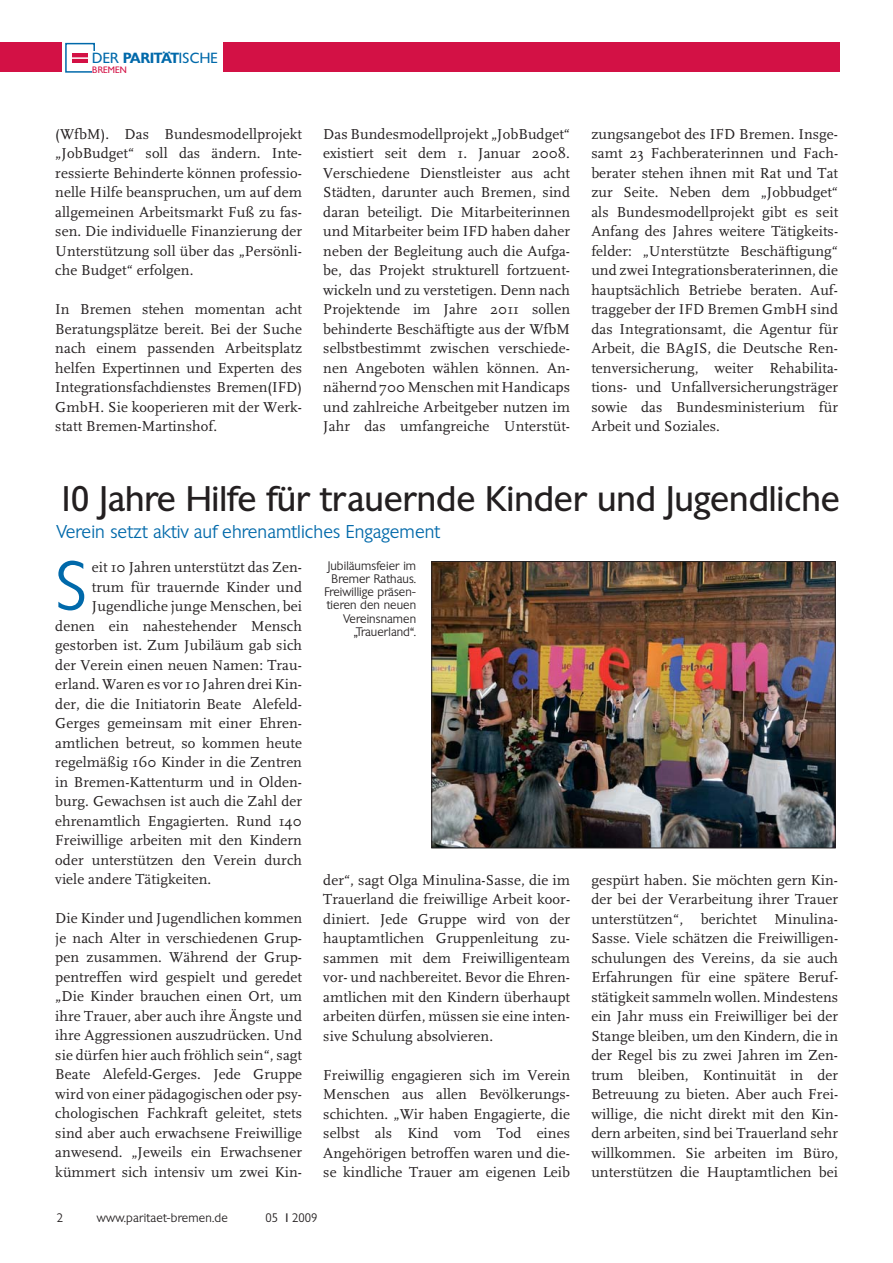
<style>
.page{position:relative;width:893px;height:1263px;background:#fff}
.page>*{position:absolute;margin:0;border:0;box-sizing:border-box;transform-origin:0 0}
.t1{font:300 67.5px "Chantilly";color:#0069aa}
.t2{font:34.5px "Chantilly";color:#231f20}
.t3{font:300 18px "Chantilly";letter-spacing:.005em;color:#0069aa}
.t4{font:15px/19.5px "FF Scala";letter-spacing:.005em;color:#231f20;text-align:justify}
.t5{font:14.25px "Chantilly";letter-spacing:.02em;color:#0069aa}
.t6{font:300 12px/13.2px "Chantilly";letter-spacing:.005em;color:#231f20;text-align:right}
.t7{font:9px "Chantilly";letter-spacing:.015em;color:#d31145}
.s1{font-weight:600}
.s2{font-weight:400}
</style>
<div class="page">
<div style="left:0;top:43px;width:839px;height:29px;background:#d31145"></div>
<div style="left:62px;top:41px;width:160px;height:36px;background:#fff"></div>
<div style="left:65px;top:43px;width:30px;height:30px;border:2px solid #0069aa"></div>
<div style="left:72px;top:53px;width:16px;height:10px;background:#d31145"></div>
<div style="left:92px;top:51px;width:128px;height:25px;background:#fff"></div>
<hr style="left:69px;top:57px;width:20px;height:2px;background:#fff">
<img style="left:433px;top:563px;width:400px;height:283px">
<div style="left:431px;top:561px;width:404px;height:287px;border:1px solid #231f20"></div>
<p class="t5" style="left:92px;top:53px;width:127px">DER <span class="s1">PARITÄT</span>ISCHE</p>
<p class="t7" style="left:92px;top:66px;width:36px">BREMEN</p>
<p class="t4" style="left:55px;top:125px;width:248px">(WfbM). Das Bundesmodellprojekt „JobBudget“ soll das ändern. Inte&shy;ressierte Behinderte können professio&shy;nelle Hilfe beanspruchen, um auf dem allgemeinen Arbeitsmarkt Fuß zu fas&shy;sen. Die individuelle Finanzierung der Unterstützung soll über das „Persönli&shy;che Budget“ erfolgen.</p>
<p class="t4" style="left:55px;top:301px;width:248px">In Bremen stehen momentan acht Beratungsplätze bereit. Bei der Suche nach einem passenden Arbeitsplatz helfen Expertinnen und Experten des Integrationsfachdienstes Bremen(IFD)<br>GmbH. Sie kooperieren mit der Werk&shy;statt Bremen-Martinshof.</p>
<p class="t4" style="left:323px;top:125px;width:248px">Das Bundesmodellprojekt „JobBudget“ existiert seit dem 1. Januar 2008.<br>Verschiedene Dienstleister aus acht Städten, darunter auch Bremen, sind daran beteiligt. Die Mitarbeiterinnen und Mitarbeiter beim IFD haben daher neben der Begleitung auch die Aufga&shy;be, das Projekt strukturell fortzuent&shy;wickeln und zu verstetigen. Denn nach Projektende im Jahre 2011 sollen behinderte Beschäftigte aus der WfbM selbstbestimmt zwischen verschiede&shy;nen Angeboten wählen können. An&shy;nähernd 700 Menschen mit Handicaps und zahlreiche Arbeitgeber nutzen im Jahr das umfangreiche Unterstüt-</p>
<p class="t4" style="left:591px;top:125px;width:248px">zungsangebot des IFD Bremen. Insge&shy;samt 23 Fachberaterinnen und Fach&shy;berater stehen ihnen mit Rat und Tat zur Seite. Neben dem „Jobbudget“ als Bundesmodellprojekt gibt es seit Anfang des Jahres weitere Tätigkeits&shy;felder: „Unterstützte Beschäftigung“ und zwei Integrationsberaterinnen, die hauptsächlich Betriebe beraten. Auf&shy;traggeber der IFD Bremen GmbH sind das Integrationsamt, die Agentur für Arbeit, die BAgIS, die Deutsche Ren&shy;tenversicherung, weiter Rehabilita&shy;tions- und Unfallversicherungsträger sowie das Bundesministerium für Arbeit und Soziales.</p>
<h2 class="t2" style="left:57px;top:487px;width:784px">10 Jahre Hilfe für trauernde Kinder und Jugendliche</h2>
<p class="t3" style="left:57px;top:525px;width:385px">Verein setzt aktiv auf ehrenamtliches Engagement</p>
<p class="t6" style="left:324px;top:560px;width:93px">Jubiläumsfeier im<br>Bremer Rathaus.<br>Freiwillige präsen&shy;tieren den neuen<br>Vereinsnamen „Trauerland“.</p>
<h1 class="t1" style="left:55px;top:562px;width:34px">S</h1>
<p class="t4" style="left:92px;top:559px;width:211px">eit 10 Jahren unterstützt das Zen-</p>
<p class="t4" style="left:92px;top:579px;width:211px">trum für trauernde Kinder und</p>
<p class="t4" style="left:92px;top:598px;width:211px">Jugendliche junge Menschen, bei</p>
<p class="t4" style="left:55px;top:618px;width:248px">denen ein nahestehender Mensch</p>
<p class="t4" style="left:55px;top:637px;width:248px">gestorben ist. Zum Jubiläum gab sich</p>
<p class="t4" style="left:55px;top:657px;width:248px">der Verein einen neuen Namen: Trau-</p>
<p class="t4" style="left:55px;top:676px;width:248px">erland. Waren es vor 10 Jahren drei Kin-</p>
<p class="t4" style="left:55px;top:696px;width:248px">der, die die Initiatorin Beate Alefeld-</p>
<p class="t4" style="left:55px;top:715px;width:248px">Gerges gemeinsam mit einer Ehren-</p>
<p class="t4" style="left:55px;top:735px;width:248px">amtlichen betreut, so kommen heute</p>
<p class="t4" style="left:55px;top:754px;width:248px">regelmäßig 160 Kinder in die Zentren</p>
<p class="t4" style="left:55px;top:774px;width:248px">in Bremen-Kattenturm und in Olden-</p>
<p class="t4" style="left:55px;top:793px;width:248px">burg. Gewachsen ist auch die Zahl der</p>
<p class="t4" style="left:55px;top:813px;width:248px">ehrenamtlich Engagierten. Rund 140</p>
<p class="t4" style="left:55px;top:832px;width:248px">Freiwillige arbeiten mit den Kindern</p>
<p class="t4" style="left:55px;top:852px;width:248px">oder unterstützen den Verein durch</p>
<p class="t4" style="left:55px;top:871px;width:157px">viele andere Tätigkeiten.</p>
<p class="t4" style="left:55px;top:910px;width:248px">Die Kinder und Jugendlichen kommen je nach Alter in verschiedenen Grup&shy;pen zusammen. Während der Grup&shy;pentreffen wird gespielt und geredet „Die Kinder brauchen einen Ort, um ihre Trauer, aber auch ihre Ängste und ihre Aggressionen auszudrücken. Und sie dürfen hier auch fröhlich sein“, sagt Beate Alefeld-Gerges. Jede Gruppe wird von einer pädagogischen oder psy&shy;chologischen Fachkraft geleitet, stets sind aber auch erwachsene Freiwillige anwesend. „Jeweils ein Erwachsener kümmert sich intensiv um zwei Kin-</p>
<p class="t4" style="left:323px;top:872px;width:248px">der“, sagt Olga Minulina-Sasse, die im Trauerland die freiwillige Arbeit koor&shy;diniert. Jede Gruppe wird von der hauptamtlichen Gruppenleitung zu&shy;sammen mit dem Freiwilligenteam vor- und nachbereitet. Bevor die Ehren&shy;amtlichen mit den Kindern überhaupt arbeiten dürfen, müssen sie eine inten&shy;sive Schulung absolvieren.</p>
<p class="t4" style="left:323px;top:1067px;width:248px">Freiwillig engagieren sich im Verein Menschen aus allen Bevölkerungs&shy;schichten. „Wir haben Engagierte, die selbst als Kind vom Tod eines Angehörigen betroffen waren und die&shy;se kindliche Trauer am eigenen Leib</p>
<p class="t4" style="left:591px;top:872px;width:248px">gespürt haben. Sie möchten gern Kin&shy;der bei der Verarbeitung ihrer Trauer unterstützen“, berichtet Minulina-Sasse. Viele schätzen die Freiwilligen&shy;schulungen des Vereins, da sie auch Erfahrungen für eine spätere Beruf&shy;stätigkeit sammeln wollen. Mindestens ein Jahr muss ein Freiwilliger bei der Stange bleiben, um den Kindern, die in der Regel bis zu zwei Jahren im Zen&shy;trum bleiben, Kontinuität in der Betreuung zu bieten. Aber auch Frei&shy;willige, die nicht direkt mit den Kin&shy;dern arbeiten, sind bei Trauerland sehr willkommen. Sie arbeiten im Büro, unterstützen die Hauptamtlichen bei</p>
<p class="t6" style="left:57px;top:1212px;width:8px">2</p>
<p class="t6" style="left:97px;top:1212px;width:132px">www.paritaet-bremen.de</p>
<p class="t6" style="left:265px;top:1212px;width:54px">05 <span class="s2">fl</span> 2009</p>
</div>
